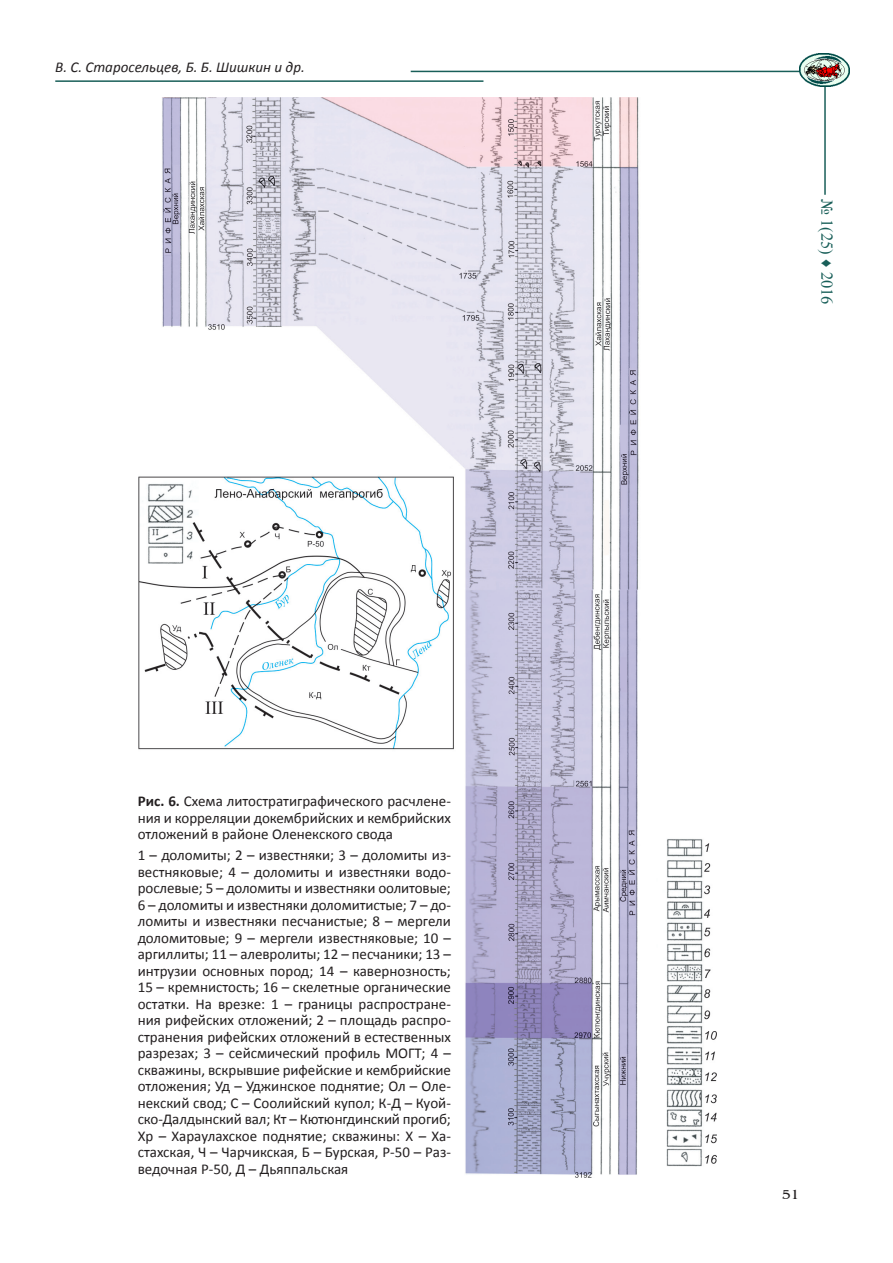
<style>
.page{position:relative;width:893px;height:1263px;background:#fff}
.page>*{position:absolute;margin:0;border:0;box-sizing:border-box;transform-origin:0 0}
.t1{font:16.5px "Times New Roman";color:#195f59}
.t2{font:15px/16.5px "Calibri";color:#231f20;text-align:justify}
.t3{font:italic 15px "Calibri";color:#231f20}
.t4{font:13.5px "AG Benguiat";color:#231f20}
.s1{font-weight:700}
</style>
<div class="page">
<hr style="left:824px;top:79px;width:2px;height:116px;background:#195f59">
<hr style="left:411px;top:71px;width:413px;height:1px;background:#195f59">
<hr style="left:55px;top:80px;width:428px;height:2px;background:#195f59">
<img style="left:799px;top:54px;width:51px;height:32px">
<img style="left:139px;top:98px;width:577px;height:1080px">
<p class="t3" style="left:55px;top:58px;width:251px">В. С. Старосельцев, Б. Б. Шишкин и др.</p>
<p class="t2" style="left:138px;top:792px;width:315px"><span class="s1">Рис. 6.</span> Схема литостратиграфического расчлене&shy;ния и корреляции докембрийских и кембрийских отложений в районе Оленекского свода</p>
<p class="t2" style="left:138px;top:846px;width:315px">1 – доломиты; 2 – известняки; 3 – доломиты из&shy;вестняковые; 4 – доломиты и известняки водо&shy;рослевые; 5 – доломиты и известняки оолитовые; 6 – доломиты и известняки доломитистые; 7 – до&shy;ломиты и известняки песчанистые; 8 – мергели доломитовые; 9 – мергели известняковые; 10 – аргиллиты; 11 – алевролиты; 12 – песчаники; 13 – интрузии основных пород; 14 – кавернозность; 15 – кремнистость; 16 – скелетные органические остатки. На врезке: 1 – границы распростране&shy;ния рифейских отложений; 2 – площадь распро&shy;странения рифейских отложений в естественных разрезах; 3 – сейсмический профиль МОГТ; 4 – скважины, вскрывшие рифейские и кембрийские отложения; Уд – Уджинское поднятие; Ол – Оле&shy;некский свод; С – Соолийский купол; К-Д – Куой&shy;ско-Далдынский вал; Кт – Кютюнгдинский прогиб; Хр – Хараулахское поднятие; скважины: X – Ха&shy;стахская, Ч – Чарчикская, Б – Бурская, Р-50 – Раз&shy;ведочная Р-50, Д – Дьяппальская</p>
<p class="t1" style="left:838px;top:199px;width:107px;rotate:90deg">№ 1(25) ♦ 2016</p>
<p class="t4" style="left:782px;top:1187px;width:19px">51</p>
</div>
